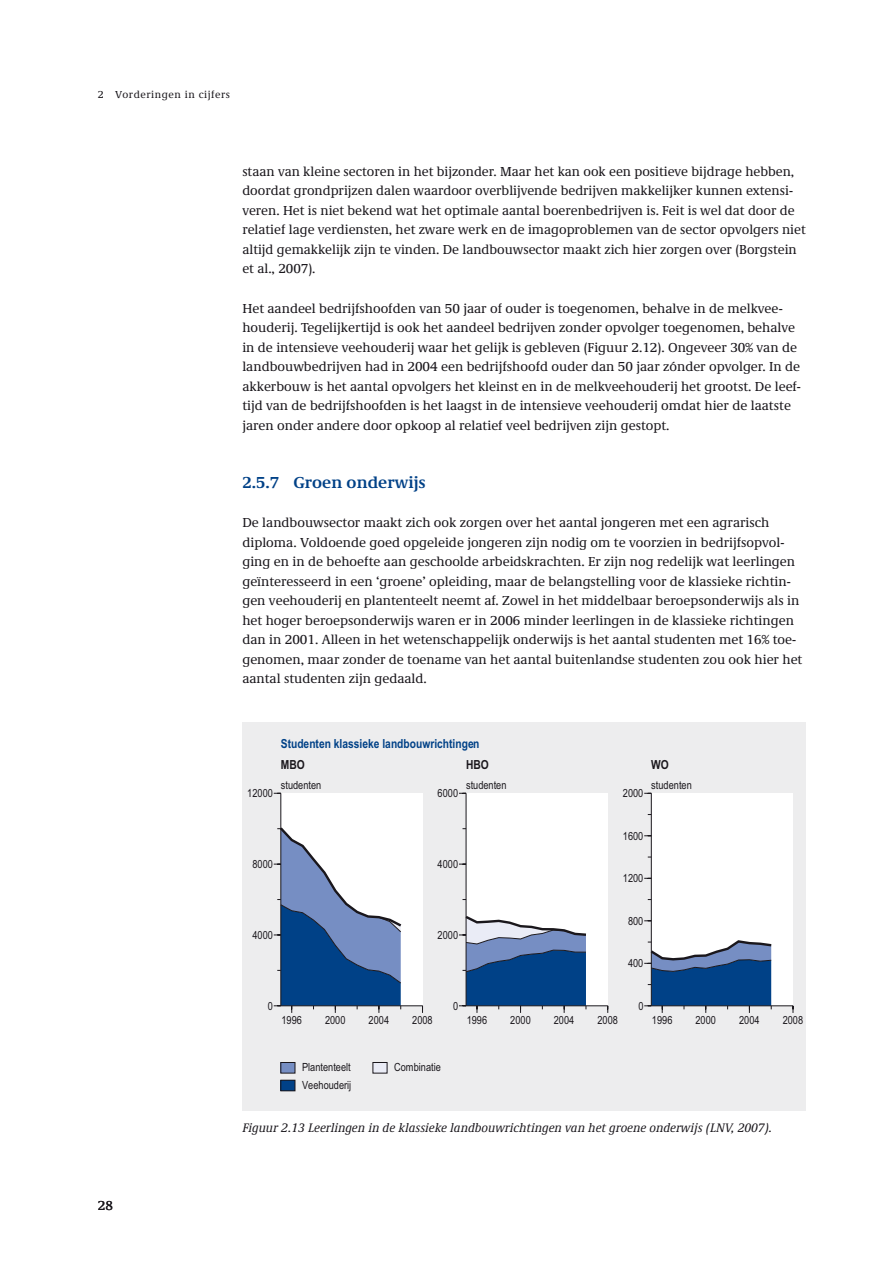
<style>
.page{position:relative;width:893px;height:1263px;background:#fff}
.page>*{position:absolute;margin:0;border:0;box-sizing:border-box;transform-origin:0 0}
.t1{font:700 16.5px "RIVM Demos";letter-spacing:.005em;color:#004187}
.t2{font:13.5px/19.5px "RIVM Demos";color:#1a171c}
.t3{font:italic 12.75px "RIVM Demos";color:#1a171c}
.t4{font:700 12.45px "Arial Narrow";color:#004187}
.t5{font:700 12.45px "Arial Narrow";color:#1a171c}
.t6{font:11.25px "Arial Narrow";color:#1a171c}
.t7{font:10.5px "RIVM Demos";letter-spacing:.05em;color:#1a171c}
</style>
<div class="page">
<div style="left:242px;top:722px;width:563px;height:389px;background:#ededee"></div>
<div style="left:281px;top:793px;width:141px;height:213px;background:#fff"></div>
<hr style="left:281px;top:1005px;width:141px;height:1px;background:#1a171c">
<hr style="left:280px;top:793px;width:1px;height:213px;background:#1a171c">
<svg style="left:274px;top:825px;width:130px;height:188px"></svg>
<div style="left:373px;top:1062px;width:14px;height:11px;background:#eaecf6"></div>
<div style="left:372px;top:1062px;width:15px;height:11px;border:1px solid #1a171c"></div>
<div style="left:281px;top:1062px;width:14px;height:11px;background:#768ec3"></div>
<div style="left:280px;top:1062px;width:15px;height:11px;border:1px solid #1a171c"></div>
<div style="left:281px;top:1080px;width:14px;height:11px;background:#004187"></div>
<div style="left:280px;top:1080px;width:15px;height:11px;border:1px solid #1a171c"></div>
<div style="left:466px;top:793px;width:142px;height:213px;background:#fff"></div>
<hr style="left:466px;top:1005px;width:142px;height:1px;background:#1a171c">
<hr style="left:466px;top:793px;width:1px;height:213px;background:#1a171c">
<svg style="left:459px;top:914px;width:130px;height:99px"></svg>
<div style="left:651px;top:793px;width:142px;height:213px;background:#fff"></div>
<hr style="left:651px;top:1005px;width:142px;height:1px;background:#1a171c">
<hr style="left:651px;top:793px;width:1px;height:213px;background:#1a171c">
<svg style="left:644px;top:939px;width:130px;height:74px"></svg>
<p class="t7" style="left:98px;top:88px;width:4px">2</p>
<p class="t7" style="left:115px;top:88px;width:116px">Vorderingen in cijfers</p>
<p class="t2" style="left:98px;top:1196px;width:17px">28</p>
<p class="t2" style="left:242px;top:161px;width:565px">staan van kleine sectoren in het bijzonder. Maar het kan ook een positieve bijdrage hebben, doordat grondprijzen dalen waardoor overblijvende bedrijven makkelijker kunnen extensi&shy;veren. Het is niet bekend wat het optimale aantal boerenbedrijven is. Feit is wel dat door de relatief lage verdiensten, het zware werk en de imagoproblemen van de sector opvolgers niet altijd gemakkelijk zijn te vinden. De landbouwsector maakt zich hier zorgen over (Borgstein et al., 2007).</p>
<p class="t2" style="left:242px;top:298px;width:560px">Het aandeel bedrijfshoofden van 50 jaar of ouder is toegenomen, behalve in de melkvee&shy;houderij. Tegelijkertijd is ook het aandeel bedrijven zonder opvolger toegenomen, behalve in de intensieve veehouderij waar het gelijk is gebleven (Figuur 2.12). Ongeveer 30% van de landbouwbedrijven had in 2004 een bedrijfshoofd ouder dan 50 jaar zónder opvolger. In de akkerbouw is het aantal opvolgers het kleinst en in de melkveehouderij het grootst. De leef&shy;tijd van de bedrijfshoofden is het laagst in de intensieve veehouderij omdat hier de laatste jaren onder andere door opkoop al relatief veel bedrijven zijn gestopt.</p>
<p class="t1" style="left:242px;top:473px;width:185px">2.5.7 Groen onderwijs</p>
<p class="t2" style="left:242px;top:513px;width:561px">De landbouwsector maakt zich ook zorgen over het aantal jongeren met een agrarisch diploma. Voldoende goed opgeleide jongeren zijn nodig om te voorzien in bedrijfsopvol&shy;ging en in de behoefte aan geschoolde arbeidskrachten. Er zijn nog redelijk wat leerlingen geïnteresseerd in een ‘groene’ opleiding, maar de belangstelling voor de klassieke richtin&shy;gen veehouderij en plantenteelt neemt af. Zowel in het middelbaar beroepsonderwijs als in het hoger beroepsonderwijs waren er in 2006 minder leerlingen in de klassieke richtingen dan in 2001. Alleen in het wetenschappelijk onderwijs is het aantal studenten met 16% toe&shy;genomen, maar zonder de toename van het aantal buitenlandse studenten zou ook hier het aantal studenten zijn gedaald.</p>
<p class="t6" style="left:247px;top:787px;width:27px">12000</p>
<p class="t4" style="left:281px;top:736px;width:200px">Studenten klassieke landbouwrichtingen</p>
<p class="t5" style="left:466px;top:758px;width:24px">HBO</p>
<p class="t5" style="left:651px;top:758px;width:19px">WO</p>
<p class="t5" style="left:281px;top:758px;width:25px">MBO</p>
<p class="t6" style="left:281px;top:779px;width:42px">studenten</p>
<p class="t6" style="left:438px;top:787px;width:22px">6000</p>
<p class="t6" style="left:466px;top:779px;width:42px">studenten</p>
<p class="t6" style="left:623px;top:787px;width:22px">2000</p>
<p class="t6" style="left:651px;top:779px;width:42px">studenten</p>
<p class="t6" style="left:252px;top:858px;width:22px">8000</p>
<p class="t6" style="left:438px;top:858px;width:22px">4000</p>
<p class="t6" style="left:623px;top:829px;width:22px">1600</p>
<p class="t6" style="left:623px;top:872px;width:22px">1200</p>
<p class="t6" style="left:252px;top:928px;width:22px">4000</p>
<p class="t6" style="left:438px;top:928px;width:22px">2000</p>
<p class="t6" style="left:628px;top:914px;width:17px">800</p>
<p class="t6" style="left:628px;top:957px;width:17px">400</p>
<p class="t6" style="left:268px;top:999px;width:7px">0</p>
<p class="t6" style="left:281px;top:1013px;width:22px">1996</p>
<p class="t6" style="left:325px;top:1013px;width:22px">2000</p>
<p class="t6" style="left:369px;top:1013px;width:22px">2004</p>
<p class="t6" style="left:412px;top:1013px;width:22px">2008</p>
<p class="t6" style="left:453px;top:999px;width:7px">0</p>
<p class="t6" style="left:467px;top:1013px;width:22px">1996</p>
<p class="t6" style="left:510px;top:1013px;width:22px">2000</p>
<p class="t6" style="left:554px;top:1013px;width:22px">2004</p>
<p class="t6" style="left:597px;top:1013px;width:22px">2008</p>
<p class="t6" style="left:638px;top:999px;width:7px">0</p>
<p class="t6" style="left:652px;top:1013px;width:22px">1996</p>
<p class="t6" style="left:695px;top:1013px;width:22px">2000</p>
<p class="t6" style="left:739px;top:1013px;width:22px">2004</p>
<p class="t6" style="left:783px;top:1013px;width:22px">2008</p>
<p class="t6" style="left:302px;top:1061px;width:50px">Plantenteelt</p>
<p class="t6" style="left:394px;top:1061px;width:48px">Combinatie</p>
<p class="t6" style="left:302px;top:1078px;width:51px">Veehouderij</p>
<p class="t3" style="left:242px;top:1120px;width:531px">Figuur 2.13 Leerlingen in de klassieke landbouwrichtingen van het groene onderwijs (LNV, 2007).</p>
</div>
